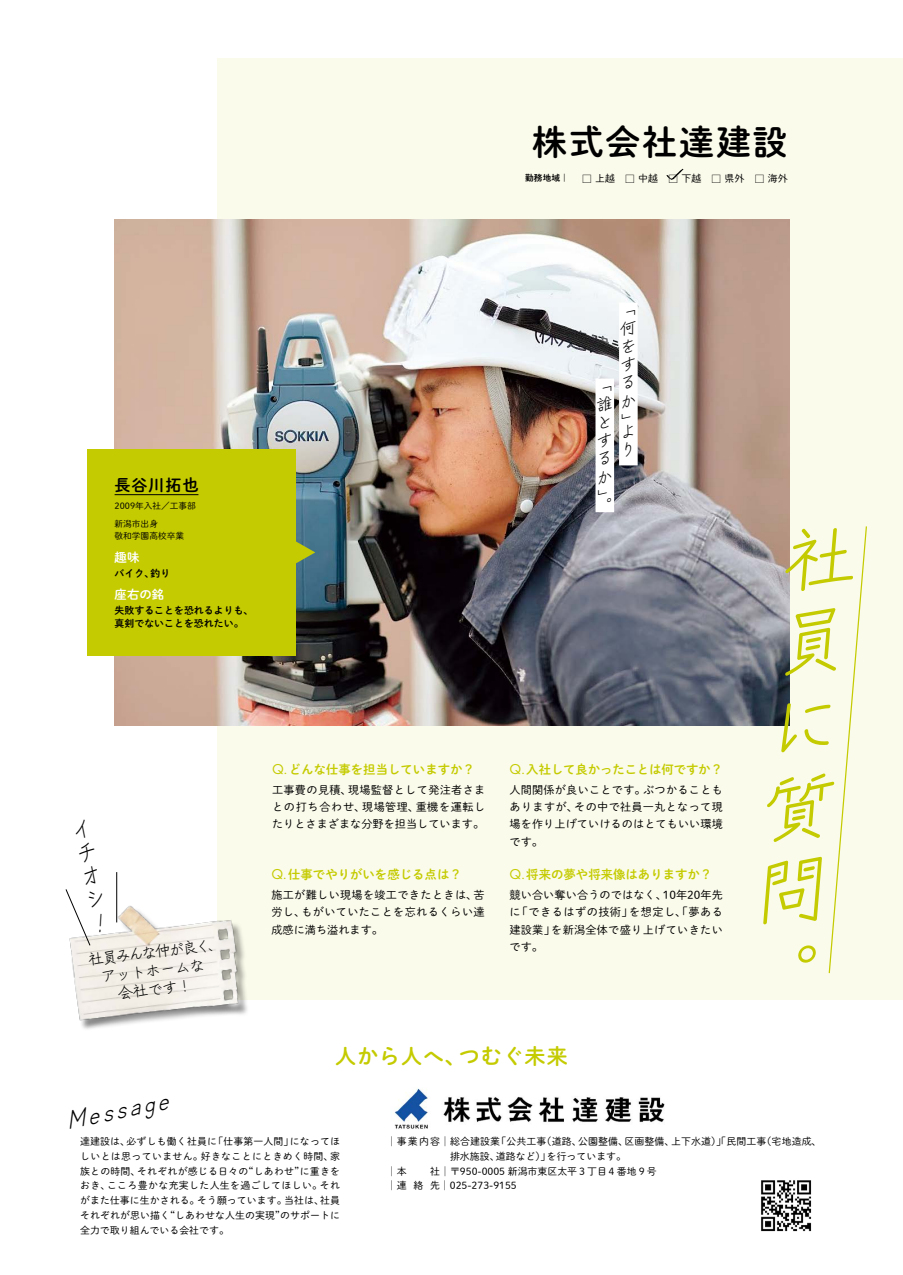
<style>
.page{position:relative;width:903px;height:1275px;background:#fff}
.page>*{position:absolute;margin:0;border:0;box-sizing:border-box;transform-origin:0 0}
.t1{font:34.65px "Shuei M Go Std B";letter-spacing:.06em;color:#000}
.t2{font:italic 24.85px "Zen Kurenaido";color:#000}
.t3{font:23.1px/23.4px "Zen Kurenaido";color:#000;text-align:justify;scale:.8 1}
.t4{font:21px "Shuei M Go Std B";letter-spacing:.04em;color:#c4cb00}
.t5{font:16.1px "Shuei M Go Std B";letter-spacing:.05em;color:#000}
.t6{font:14.88px/18.6px "Zen Kurenaido";color:#000;text-align:center}
.t7{font:14.88px "Futura PT";color:#c4cb00}
.t8{font:12.42px "Shuei M Go Std B";color:#c4cb00}
.t9{font:12.42px "Shuei M Go Std B";color:#fff}
.t10{font:11.2px/17.3px "Shuei M Go Std L";letter-spacing:.025em;color:#000}
.t11{font:11.2px/17.3px "Shuei M Go Std L";color:#000}
.t12{font:11.2px/17.3px "Shuei M Go Std L";letter-spacing:.005em;color:#000}
.t13{font:11.2px "Shuei M Go Std L";letter-spacing:.045em;color:#000}
.t14{font:9.97px/14.9px "Shuei M Go Std L";letter-spacing:.01em;color:#000}
.t15{font:9.97px "Shuei M Go Std L";letter-spacing:.035em;color:#000}
.t16{font:9.97px/12.4px "Shuei M Go Std B";color:#000}
.t17{font:8.75px/17.3px "Shuei M Go Std L";color:#000}
.t18{font:8.75px "Shuei M Go Std B";color:#000}
.s1{font-family:"Shuei M Go Std L";font-size:10.85px}
.s2{font-size:10.85px}
</style>
<div class="page">
<div style="left:217px;top:58px;width:686px;height:942px;background:#fbfbec"></div>
<img style="left:70px;top:886px;width:177px;height:143px">
<img style="left:114px;top:219px;width:675px;height:506px">
<div style="left:619px;top:302px;width:19px;height:163px;background:#fff"></div>
<div style="left:595px;top:379px;width:19px;height:133px;background:#fff"></div>
<div style="left:87px;top:449px;width:209px;height:207px;background:#c4cb00"></div>
<hr style="left:115px;top:494px;width:83px;height:1px;background:#000">
<svg style="left:296px;top:531px;width:19px;height:42px"></svg>
<svg style="left:666px;top:169px;width:18px;height:11px"></svg>
<img style="left:394px;top:1088px;width:271px;height:41px">
<img style="left:761px;top:1180px;width:51px;height:52px">
<svg style="left:763px;top:523px;width:104px;height:451px"></svg>
<svg style="left:65px;top:872px;width:52px;height:74px"></svg>
<h1 class="t1" style="left:532px;top:116px;width:257px">株式会社達建設</h1>
<p class="t14" style="left:595px;top:171px;width:21px">上越</p>
<p class="t18" style="left:525px;top:171px;width:69px">勤務地域｜ <span class="s1">□</span></p>
<p class="t14" style="left:625px;top:171px;width:35px"><span class="s2">□</span> 中越</p>
<p class="t14" style="left:668px;top:171px;width:35px"><span class="s2">□</span> 下越</p>
<p class="t14" style="left:711px;top:171px;width:35px"><span class="s2">□</span> 県外</p>
<p class="t14" style="left:754px;top:171px;width:35px"><span class="s2">□</span> 海外</p>
<h3 class="t5" style="left:115px;top:473px;width:85px">長谷川拓也</h3>
<p class="t17" style="left:115px;top:497px;width:83px">2009年入社／工事部新潟市出身</p>
<p class="t17" style="left:115px;top:527px;width:71px">敬和学園高校卒業</p>
<p class="t9" style="left:115px;top:548px;width:26px">趣味</p>
<p class="t16" style="left:151px;top:567px;width:21px">釣り</p>
<p class="t16" style="left:115px;top:567px;width:41px">バイク、</p>
<p class="t9" style="left:115px;top:585px;width:51px">座右の銘</p>
<p class="t16" style="left:115px;top:604px;width:140px">失敗することを恐れるよりも、真剣でないことを恐れたい。</p>
<h3 class="t3" style="left:68px;top:821px;width:19px;rotate:-13deg">イチオシ</h3>
<p class="t8" style="left:289px;top:760px;width:188px">どんな仕事を担当していますか?</p>
<h3 class="t7" style="left:272px;top:760px;width:17px">Q.</h3>
<p class="t8" style="left:526px;top:760px;width:198px">入社して良かったことは何ですか?</p>
<h3 class="t7" style="left:509px;top:760px;width:17px">Q.</h3>
<p class="t10" style="left:272px;top:780px;width:81px">工事費の見積、</p>
<p class="t10" style="left:348px;top:780px;width:139px">現場監督として発注者さま</p>
<p class="t11" style="left:272px;top:798px;width:214px">との打ち合わせ、<br>たりとさまざまな分野を担当しています。</p>
<p class="t8" style="left:288px;top:865px;width:175px">仕事でやりがいを感じる点は?</p>
<p class="t10" style="left:416px;top:798px;width:71px">重機を運転し</p>
<p class="t10" style="left:362px;top:798px;width:58px">現場管理、</p>
<h3 class="t7" style="left:271px;top:865px;width:17px">Q.</h3>
<p class="t10" style="left:574px;top:780px;width:150px;text-indent:-65px">人間関係が良いことです。<br>その中で社員一丸となって現</p>
<p class="t10" style="left:643px;top:780px;width:81px">ぶつかることも</p>
<p class="t12" style="left:509px;top:798px;width:215px">ありますが、<br>場を作り上げていけるのはとてもいい環境です。</p>
<p class="t8" style="left:526px;top:865px;width:188px">将来の夢や将来像はありますか?</p>
<h3 class="t7" style="left:509px;top:865px;width:17px">Q.</h3>
<p class="t10" style="left:301px;top:886px;width:185px;text-indent:-30px">施工が難しい現場を竣工できたときは、もがいていたことを忘れるくらい達</p>
<p class="t10" style="left:474px;top:886px;width:13px">苦</p>
<p class="t11" style="left:271px;top:903px;width:113px">労し、<br>成感に満ち溢れます。</p>
<p class="t10" style="left:629px;top:886px;width:95px;text-indent:-120px">競い合い奪い合うのではなく、<br>を想定し、「夢ある</p>
<p class="t12" style="left:663px;top:886px;width:62px">10年20年先</p>
<p class="t13" style="left:517px;top:904px;width:117px">「できるはずの技術」</p>
<p class="t10" style="left:509px;top:903px;width:13px">に</p>
<p class="t10" style="left:551px;top:920px;width:173px">を新潟全体で盛り上げていきたい</p>
<p class="t10" style="left:509px;top:920px;width:47px">建設業」</p>
<h3 class="t6" style="left:87px;top:951px;width:124px;rotate:-7deg">社員みんな仲が良く</h3>
<p class="t10" style="left:509px;top:938px;width:35px">です。</p>
<h3 class="t6" style="left:100px;top:968px;width:106px;rotate:-7deg">アットホームな会社です!</h3>
<h2 class="t2" style="left:63px;top:1106px;width:105px;rotate:-12deg">Message</h2>
<h3 class="t4" style="left:335px;top:1040px;width:132px">人から人へ、</h3>
<h3 class="t4" style="left:459px;top:1040px;width:110px">つむぐ未来</h3>
<p class="t14" style="left:127px;top:1133px;width:92px">必ずしも働く社員に</p>
<p class="t14" style="left:213px;top:1133px;width:82px">「仕事第一人間」</p>
<p class="t14" style="left:80px;top:1133px;width:51px">達建設は、</p>
<p class="t14" style="left:290px;top:1133px;width:52px">になってほ</p>
<p class="t14" style="left:330px;top:1148px;width:11px">家</p>
<p class="t15" style="left:201px;top:1149px;width:134px">好きなことにときめく時間、</p>
<p class="t15" style="left:80px;top:1149px;width:124px">しいとは思っていません。</p>
<p class="t14" style="left:137px;top:1163px;width:113px">それぞれが感じる日々の</p>
<p class="t14" style="left:244px;top:1163px;width:62px">“しあわせ”</p>
<p class="t14" style="left:80px;top:1163px;width:62px">族との時間、</p>
<p class="t14" style="left:300px;top:1163px;width:42px">に重きを</p>
<p class="t15" style="left:107px;top:1178px;width:216px">こころ豊かな充実した人生を過ごしてほしい。</p>
<p class="t14" style="left:80px;top:1178px;width:32px">おき、</p>
<p class="t14" style="left:320px;top:1178px;width:22px">それ</p>
<p class="t14" style="left:80px;top:1193px;width:121px">がまた仕事に生かされる。</p>
<p class="t14" style="left:284px;top:1193px;width:41px">当社は、</p>
<p class="t14" style="left:320px;top:1193px;width:21px">社員</p>
<p class="t14" style="left:197px;top:1193px;width:91px">そう願っています。</p>
<p class="t14" style="left:80px;top:1208px;width:150px">それぞれが思い描く<br>全力で取り組んでいる会社です。</p>
<p class="t14" style="left:165px;top:1208px;width:121px">“しあわせな人生の実現”</p>
<p class="t14" style="left:280px;top:1208px;width:61px">のサポートに</p>
<p class="t14" style="left:387px;top:1133px;width:115px">│事業内容│総合建設業</p>
<p class="t14" style="left:542px;top:1133px;width:41px">（道路、</p>
<p class="t14" style="left:671px;top:1133px;width:97px">上下水道）」「民間工事</p>
<p class="t14" style="left:761px;top:1133px;width:62px">（宅地造成、</p>
<p class="t14" style="left:496px;top:1133px;width:52px">「公共工事</p>
<p class="t14" style="left:578px;top:1133px;width:51px">公園整備、</p>
<p class="t14" style="left:624px;top:1133px;width:51px">区画整備、</p>
<p class="t14" style="left:496px;top:1148px;width:56px">道路など）」</p>
<p class="t14" style="left:450px;top:1148px;width:51px">排水施設、</p>
<p class="t14" style="left:387px;top:1163px;width:271px">│本　　社│〒950-0005 新潟市東区太平３丁目４番地９号</p>
<p class="t14" style="left:430px;top:1178px;width:88px">先│025-273-9155</p>
<p class="t14" style="left:547px;top:1148px;width:81px">を行っています。</p>
<p class="t14" style="left:387px;top:1178px;width:21px">│連</p>
<p class="t14" style="left:413px;top:1178px;width:11px">絡</p>
</div>
